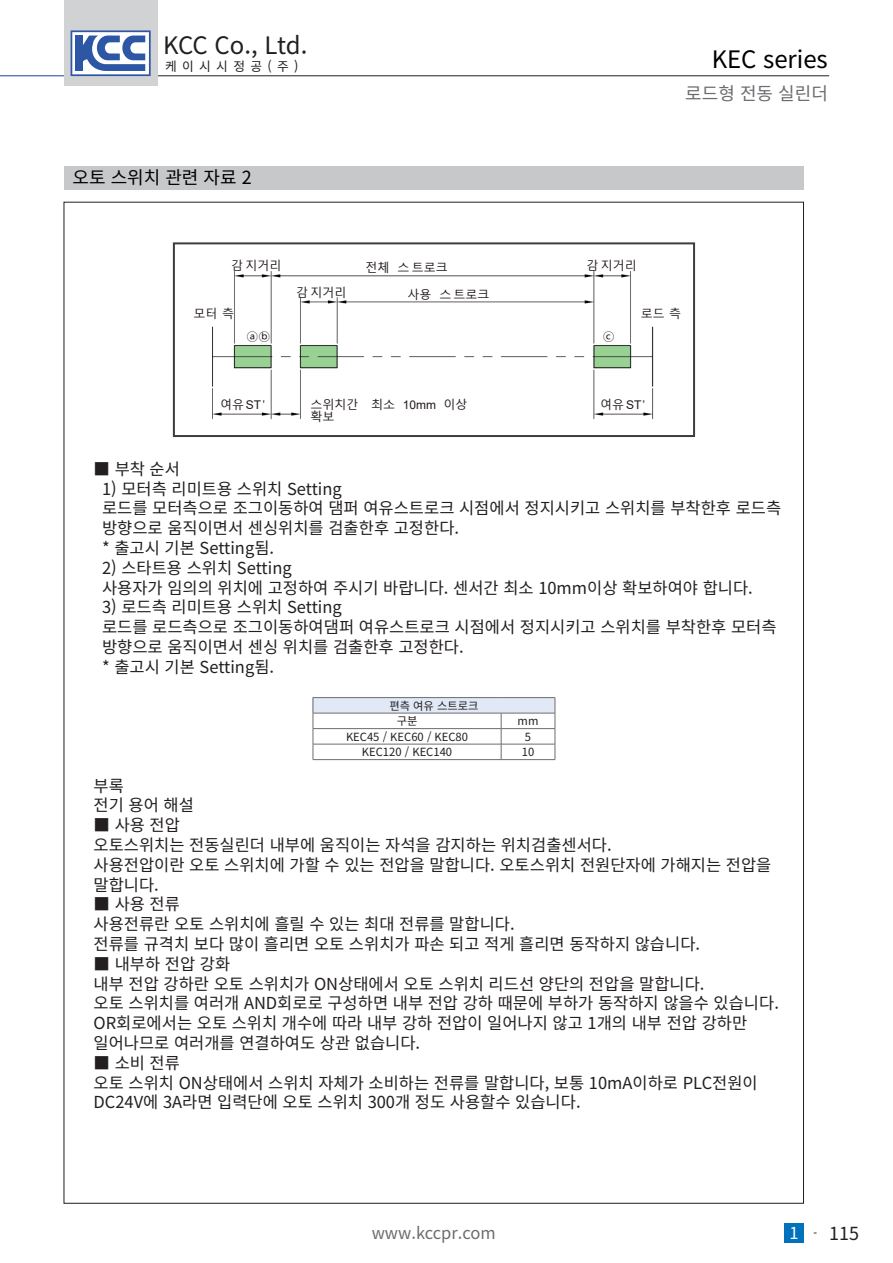
<style>
.page{position:relative;width:893px;height:1263px;background:#fff}
.page>*{position:absolute;margin:0;border:0;box-sizing:border-box;transform-origin:0 0}
.t1{font:24px "Noto Sans KR";letter-spacing:-.02em;color:#231f20}
.t2{font:24px "Noto Sans KR";color:#000}
.t3{font:18px "Noto Sans KR";color:#000}
.t4{font:18px "Noto Sans KR";color:#6c6d70}
.t5{font:18px "Noto Sans KR";color:#231f20}
.t6{font:16.5px "Noto Sans KR";color:#231f20}
.t7{font:16.5px "Noto Sans KR";color:#6c6d70}
.t8{font:12.75px "Noto Sans KR";letter-spacing:.42em;color:#231f20}
.t9{font:12px "Malgun Gothic";color:#20181b}
.t10{font:12px "Arial";color:#20181b}
.t11{font:11.25px "Noto Sans KR";color:#231f20}
.s1{font-family:"Malgun Gothic"}
.s2{font-family:"Arial"}
.s3{font-size:16.5px;color:#fff}
</style>
<div class="page">
<div style="left:784px;top:1223px;width:20px;height:20px;background:#0072bc"></div>
<hr style="left:0;top:75px;width:64px;height:1px;background:#223f99">
<hr style="left:157px;top:75px;width:672px;height:1px;background:#231f20">
<div style="left:64px;top:0;width:93px;height:85px;background:#d1d2d4"></div>
<svg style="left:71px;top:30px;width:80px;height:46px;background:#8ba1cd"></svg>
<div style="left:64px;top:166px;width:740px;height:23px;background:#c7c8ca"></div>
<img style="left:212px;top:271px;width:441px;height:148px">
<div style="left:173px;top:242px;width:522px;height:195px;border:2px solid #3d3d3d"></div>
<div style="left:313px;top:698px;width:242px;height:15px;background:#e1e9f6"></div>
<hr style="left:313px;top:728px;width:188px;height:1px;background:#6c6d70">
<hr style="left:501px;top:728px;width:54px;height:1px;background:#6c6d70">
<hr style="left:313px;top:744px;width:188px;height:1px;background:#6c6d70">
<hr style="left:501px;top:744px;width:54px;height:1px;background:#6c6d70">
<svg style="left:501px;top:714px;width:1px;height:45px"></svg>
<hr style="left:313px;top:759px;width:188px;height:1px;background:#6c6d70">
<hr style="left:501px;top:759px;width:54px;height:1px;background:#6c6d70">
<hr style="left:313px;top:697px;width:188px;height:1px;background:#6c6d70">
<svg style="left:313px;top:698px;width:1px;height:61px"></svg>
<hr style="left:501px;top:697px;width:54px;height:1px;background:#6c6d70">
<svg style="left:555px;top:698px;width:1px;height:61px"></svg>
<hr style="left:313px;top:713px;width:188px;height:1px;background:#6c6d70">
<hr style="left:501px;top:713px;width:54px;height:1px;background:#6c6d70">
<h1 class="t1" style="left:163px;top:32px;width:146px">KCC Co., Ltd.</h1>
<p class="t8" style="left:165px;top:59px;width:135px">케이시시정공(주)</p>
<p class="t3" style="left:73px;top:168px;width:181px">오토 스위치 관련 자료 2</p>
<p class="t9" style="left:231px;top:258px;width:52px">감 지거리</p>
<p class="t9" style="left:366px;top:261px;width:84px">전체 스 트로크</p>
<p class="t9" style="left:296px;top:286px;width:52px">감 지거리</p>
<p class="t9" style="left:407px;top:288px;width:84px">사용 스 트로크</p>
<h1 class="t2" style="left:712px;top:46px;width:118px">KEC series</h1>
<p class="t4" style="left:685px;top:84px;width:144px">로드형 전동 실린더</p>
<p class="t9" style="left:586px;top:258px;width:52px">감 지거리</p>
<p class="t9" style="left:194px;top:306px;width:42px">모터 측</p>
<p class="t9" style="left:641px;top:306px;width:42px">로드 측</p>
<p class="t9" style="left:246px;top:329px;width:25px">ⓐⓑ</p>
<p class="t9" style="left:603px;top:329px;width:13px">ⓒ</p>
<p class="t10" style="left:220px;top:396px;width:47px"><span class="s1">여유</span>ST’</p>
<p class="t9" style="left:311px;top:398px;width:158px">스위치간 최소 <span class="s2">10mm</span> 이상</p>
<p class="t10" style="left:600px;top:396px;width:47px"><span class="s1">여유</span>ST’</p>
<p class="t9" style="left:311px;top:410px;width:25px">확보</p>
<p class="t6" style="left:94px;top:459px;width:88px">■ 부착 순서</p>
<p class="t6" style="left:102px;top:479px;width:241px">1) 모터측 리미트용 스위치 Setting</p>
<p class="t6" style="left:102px;top:499px;width:681px">로드를 모터측으로 조그이동하여 댐퍼 여유스트로크 시점에서 정지시키고 스위치를 부착한후 로드측</p>
<p class="t6" style="left:102px;top:519px;width:359px">방향으로 움직이면서 센싱위치를 검출한후 고정한다.</p>
<p class="t6" style="left:102px;top:539px;width:174px">* 출고시 기본 Setting됨.</p>
<p class="t6" style="left:102px;top:558px;width:191px">2) 스타트용 스위치 Setting</p>
<p class="t6" style="left:102px;top:578px;width:652px">사용자가 임의의 위치에 고정하여 주시기 바랍니다. 센서간 최소 10mm이상 확보하여야 합니다.</p>
<p class="t6" style="left:102px;top:598px;width:241px">3) 로드측 리미트용 스위치 Setting</p>
<p class="t6" style="left:102px;top:618px;width:676px">로드를 로드측으로 조그이동하여댐퍼 여유스트로크 시점에서 정지시키고 스위치를 부착한후 모터측</p>
<p class="t6" style="left:102px;top:638px;width:363px">방향으로 움직이면서 센싱 위치를 검출한후 고정한다.</p>
<p class="t6" style="left:102px;top:657px;width:174px">* 출고시 기본 Setting됨.</p>
<p class="t11" style="left:389px;top:699px;width:91px">편측 여유 스트로크</p>
<p class="t11" style="left:397px;top:715px;width:22px">구분</p>
<p class="t11" style="left:518px;top:715px;width:22px">mm</p>
<p class="t11" style="left:346px;top:730px;width:124px">KEC45 / KEC60 / KEC80</p>
<p class="t11" style="left:525px;top:730px;width:8px">5</p>
<p class="t11" style="left:362px;top:746px;width:92px">KEC120 / KEC140</p>
<p class="t11" style="left:522px;top:746px;width:14px">10</p>
<p class="t6" style="left:94px;top:776px;width:32px">부록</p>
<p class="t6" style="left:94px;top:796px;width:102px">전기 용어 해설</p>
<p class="t6" style="left:94px;top:816px;width:88px">■ 사용 전압</p>
<p class="t6" style="left:94px;top:836px;width:520px">오토스위치는 전동실린더 내부에 움직이는 자석을 감지하는 위치검출센서다.</p>
<p class="t6" style="left:94px;top:855px;width:679px">사용전압이란 오토 스위치에 가할 수 있는 전압을 말합니다. 오토스위치 전원단자에 가해지는 전압을</p>
<p class="t6" style="left:94px;top:875px;width:67px">말합니다.</p>
<p class="t6" style="left:94px;top:895px;width:88px">■ 사용 전류</p>
<p class="t6" style="left:94px;top:915px;width:423px">사용전류란 오토 스위치에 흘릴 수 있는 최대 전류를 말합니다.</p>
<p class="t6" style="left:94px;top:935px;width:608px">전류를 규격치 보다 많이 흘리면 오토 스위치가 파손 되고 적게 흘리면 동작하지 않습니다.</p>
<p class="t6" style="left:94px;top:954px;width:138px">■ 내부하 전압 강화</p>
<p class="t6" style="left:94px;top:974px;width:612px">내부 전압 강하란 오토 스위치가 ON상태에서 오토 스위치 리드선 양단의 전압을 말합니다.</p>
<p class="t6" style="left:94px;top:994px;width:687px">오토 스위치를 여러개 AND회로로 구성하면 내부 전압 강하 때문에 부하가 동작하지 않을수 있습니다.</p>
<p class="t6" style="left:94px;top:1014px;width:655px">OR회로에서는 오토 스위치 개수에 따라 내부 강하 전압이 일어나지 않고 1개의 내부 전압 강하만</p>
<p class="t6" style="left:94px;top:1034px;width:328px">일어나므로 여러개를 연결하여도 상관 없습니다.</p>
<p class="t6" style="left:94px;top:1053px;width:88px">■ 소비 전류</p>
<p class="t6" style="left:94px;top:1073px;width:666px">오토 스위치 ON상태에서 스위치 자체가 소비하는 전류를 말합니다, 보통 10mA이하로 PLC전원이</p>
<p class="t6" style="left:94px;top:1093px;width:489px">DC24V에 3A라면 입력단에 오토 스위치 300개 정도 사용할수 있습니다.</p>
<p class="t7" style="left:372px;top:1224px;width:125px">www.kccpr.com</p>
<p class="t5" style="left:789px;top:1223px;width:71px"><span class="s3">1</span> <sup>-</sup> 115</p>
</div>
